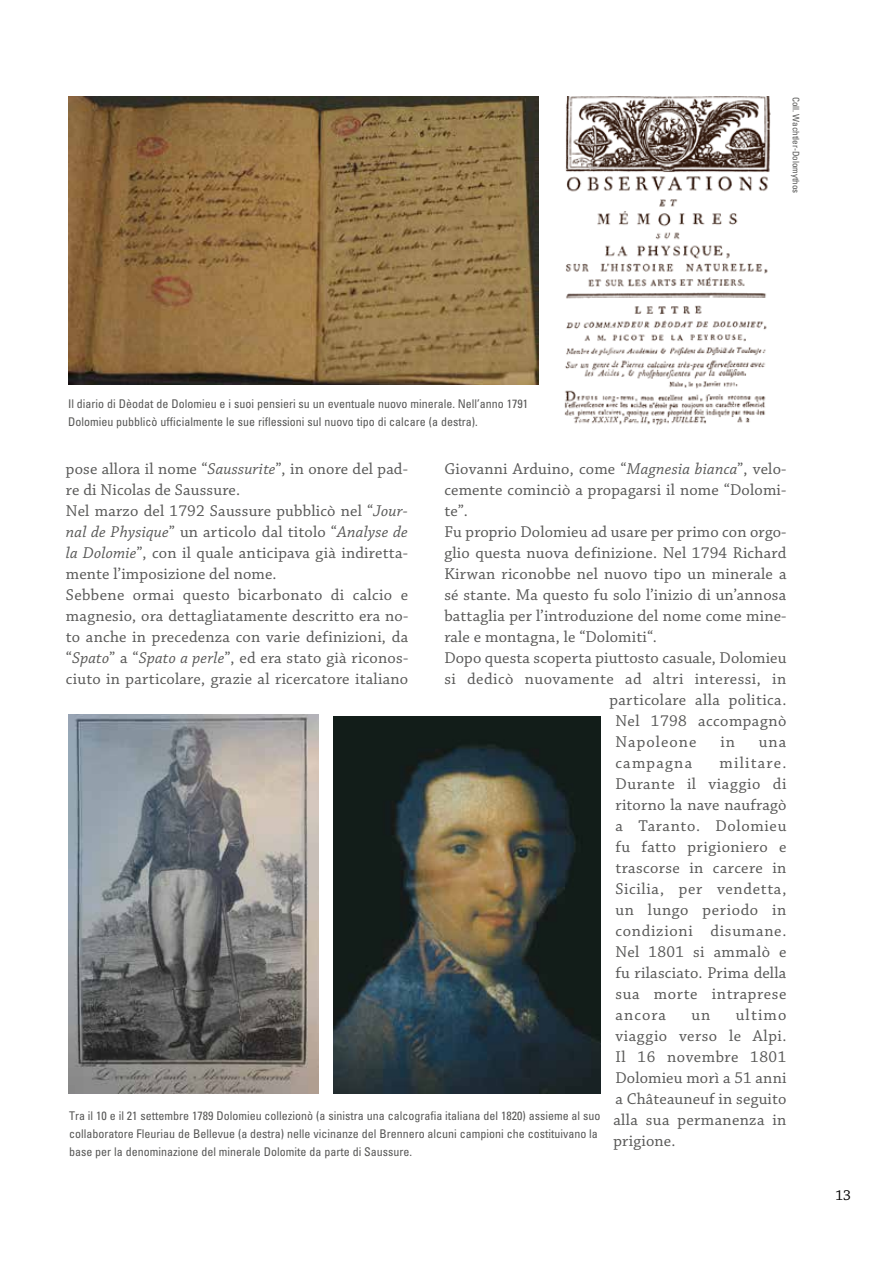
<style>
.page{position:relative;width:893px;height:1263px;background:#fff}
.page>*{position:absolute;margin:0;border:0;box-sizing:border-box;transform-origin:0 0}
.t1{font:16.5px/21px "Chaparral Pro";letter-spacing:.015em;color:#575756;text-align:justify}
.t2{font:16.5px "Chaparral Pro";letter-spacing:.065em;color:#575756}
.t3{font:16.5px "Chaparral Pro";letter-spacing:.075em;color:#575756}
.t4{font:15px "Chaparral Pro";color:#000}
.t5{font:condensed 12px/18px "Univers";color:#575756}
.t6{font:condensed 9px "Univers";color:#575756}
.s1{font-style:italic}
</style>
<div class="page">
<img style="left:68px;top:97px;width:471px;height:287px">
<img style="left:68px;top:715px;width:251px;height:378px">
<img style="left:333px;top:716px;width:268px;height:377px">
<img style="left:564px;top:97px;width:207px;height:328px">
<p class="t6" style="left:802px;top:97px;width:98px;rotate:90deg">Coll. Wachtler-Dolomythos</p>
<p class="t5" style="left:68px;top:394px;width:462px">Il diario di Dèodat de Dolomieu e i suoi pensieri su un eventuale nuovo minerale. Nell’anno 1791<br>Dolomieu pubblicò ufficialmente le sue riflessioni sul nuovo tipo di calcare (a destra).</p>
<p class="t1" style="left:66px;top:458px;width:344px;text-align:left">pose allora il nome “<span class="s1">Saussurite</span>”, in onore del pad&shy;re di Nicolas de Saussure.<br>Nel marzo del 1792 Saussure pubblicò nel “<span class="s1">Jour&shy;nal de Physique</span>” un articolo dal titolo “<span class="s1">Analyse de la Dolomie</span>”, con il quale anticipava già indiretta&shy;mente l’imposizione del nome.<br>Sebbene ormai questo bicarbonato di calcio e magnesio, ora dettagliatamente descritto era no&shy;to anche in precedenza con varie definizioni, da “<span class="s1">Spato</span>” a “<span class="s1">Spato a perle</span>”, ed era stato già riconos&shy;ciuto in particolare, grazie al ricercatore italiano</p>
<p class="t1" style="left:444px;top:459px;width:344px">Giovanni Arduino, come “<span class="s1">Magnesia bianca</span>”, velo-</p>
<p class="t1" style="left:444px;top:480px;width:344px">cemente cominciò a propagarsi il nome “Dolomi-</p>
<p class="t1" style="left:444px;top:501px;width:25px">te”.</p>
<p class="t1" style="left:444px;top:522px;width:343px">Fu proprio Dolomieu ad usare per primo con orgo-</p>
<p class="t1" style="left:444px;top:543px;width:343px">glio questa nuova definizione. Nel 1794 Richard</p>
<p class="t1" style="left:444px;top:564px;width:344px">Kirwan riconobbe nel nuovo tipo un minerale a</p>
<p class="t1" style="left:444px;top:585px;width:343px">sé stante. Ma questo fu solo l’inizio di un’annosa</p>
<p class="t1" style="left:444px;top:606px;width:343px">battaglia per l’introduzione del nome come mine-</p>
<p class="t1" style="left:444px;top:627px;width:214px">rale e montagna, le “Dolomiti“.</p>
<p class="t1" style="left:444px;top:648px;width:344px">Dopo questa scoperta piuttosto casuale, Dolomieu</p>
<p class="t1" style="left:444px;top:669px;width:343px">si dedicò nuovamente ad altri interessi, in</p>
<p class="t1" style="left:609px;top:690px;width:179px">particolare alla politica.</p>
<p class="t1" style="left:615px;top:711px;width:172px">Nel 1798 accompagnò</p>
<p class="t2" style="left:615px;top:732px;width:83px">Napoleone</p>
<p class="t1" style="left:720px;top:732px;width:16px">in</p>
<p class="t1" style="left:759px;top:732px;width:29px">una</p>
<p class="t3" style="left:615px;top:753px;width:78px">campagna</p>
<p class="t1" style="left:615px;top:753px;width:173px;text-indent:104px">militare.<br>Durante il viaggio di ritorno la nave naufragò a Taranto. Dolomieu fu fatto prigioniero e trascorse in carcere in Sicilia, per vendetta, un lungo periodo in condizioni disumane.<br>Nel 1801 si ammalò e fu rilasciato. Prima della sua morte intraprese ancora</p>
<p class="t1" style="left:613px;top:1005px;width:174px;text-indent:122px">ultimo viaggio verso le Alpi.<br>Il 16 novembre 1801<br>Dolomieu morì a 51 anni a Châteauneuf in seguito alla sua permanenza in prigione.</p>
<p class="t1" style="left:691px;top:1005px;width:21px">un</p>
<p class="t5" style="left:69px;top:1106px;width:533px">Tra il 10 e il 21 settembre 1789 Dolomieu collezionò (a sinistra una calcografia italiana del 1820) assieme al suo collaboratore Fleuriau de Bellevue (a destra) nelle vicinanze del Brennero alcuni campioni che costituivano la base per la denominazione del minerale Dolomite da parte di Saussure.</p>
<p class="t4" style="left:835px;top:1187px;width:17px">13</p>
</div>
